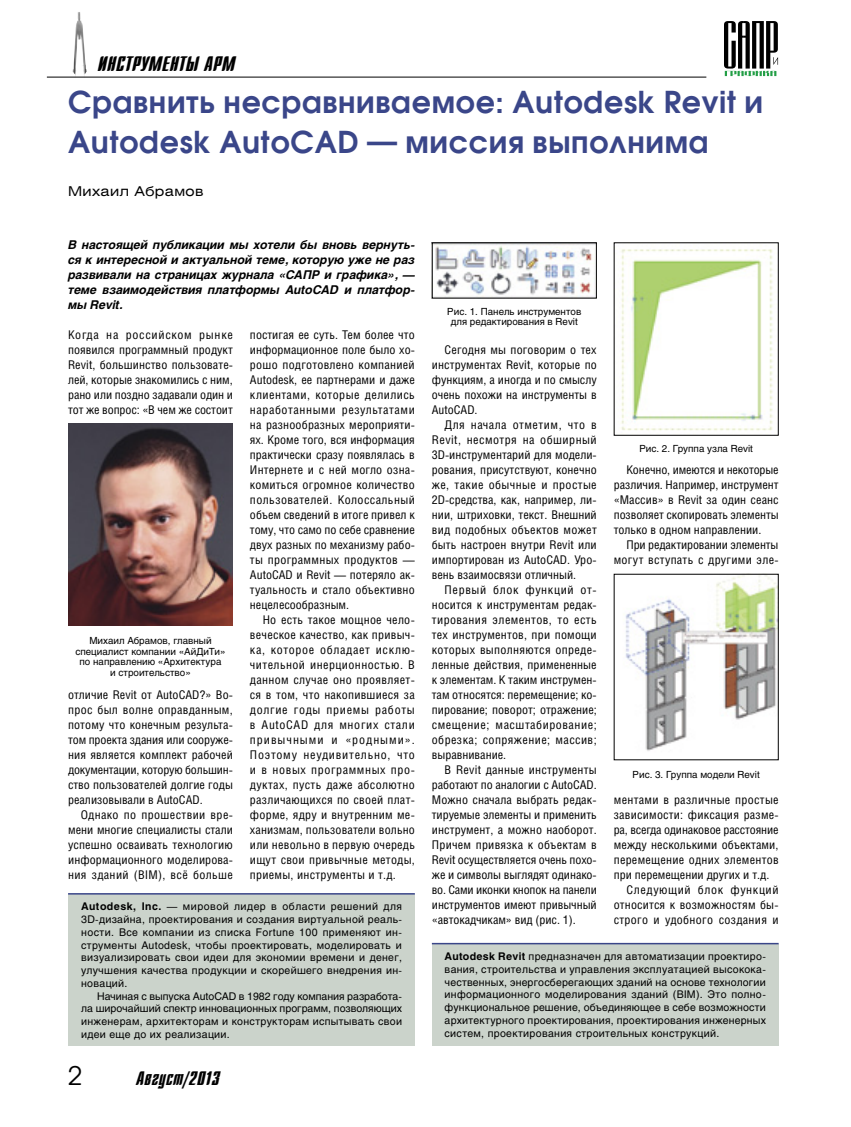
<style>
.page{position:relative;width:851px;height:1127px;background:#fff}
.page>*{position:absolute;margin:0;border:0;box-sizing:border-box;transform-origin:0 0}
.t1{font:700 30px/40.5px "Avant Garde C";letter-spacing:.025em;color:#3a4689}
.t2{font:25.5px "Avant Garde C";color:#000}
.t3{font:21px "Dagger C";letter-spacing:.025em;color:#000}
.t4{font:19.5px "Dagger C";letter-spacing:.025em;color:#000}
.t5{font:13.5px "Helios Ext";letter-spacing:.035em;color:#000}
.t6{font:12px/15px "Helios Cond";color:#000;text-align:justify;scale:1.04 1}
.t7{font:italic 700 12px/15px "Helios";color:#000;text-align:justify}
.t8{font:12px "Helios Cond";letter-spacing:.02em;color:#000;scale:1.04 1}
.t9{font:12px "Helios Cond";letter-spacing:.025em;color:#000;scale:1.04 1}
.t10{font:12px "Helios Cond";letter-spacing:.05em;color:#000;scale:1.04 1}
.t11{font:10.5px/12.8px "Helios";letter-spacing:.03em;color:#000;text-align:justify}
.t12{font:9.75px/10.5px "Helios";color:#000;text-align:center}
.s1{font-weight:700}
</style>
<div class="page">
<img style="left:73px;top:12px;width:14px;height:65px">
<svg style="left:724px;top:21px;width:54px;height:55px"></svg>
<hr style="left:47px;top:77px;width:659px;height:1px;background:#000">
<img style="left:68px;top:423px;width:165px;height:202px">
<div style="left:68px;top:894px;width:347px;height:152px;background:#cbd3cb"></div>
<hr style="left:68px;top:893px;width:347px;height:1px;background:#3a4689">
<div style="left:432px;top:944px;width:346px;height:101px;background:#cbd3cb"></div>
<hr style="left:432px;top:943px;width:346px;height:1px;background:#3a4689">
<img style="left:434px;top:244px;width:160px;height:52px">
<div style="left:432px;top:242px;width:164px;height:56px;border:1px solid #000"></div>
<img style="left:621px;top:249px;width:152px;height:182px">
<img style="left:625px;top:576px;width:151px;height:175px">
<h3 class="t3" style="left:98px;top:53px;width:139px">инструменты арм</h3>
<h1 class="t1" style="left:68px;top:81px;width:696px">Сравнить несравниваемое: Autodesk Revit и<br>Autodesk AutoCAD — миссия выполнима</h1>
<p class="t5" style="left:68px;top:184px;width:137px">Михаил Абрамов</p>
<p class="t7" style="left:68px;top:237px;width:348px">В настоящей публикации мы хотели бы вновь вернуть&shy;ся к интересной и актуальной теме, которую уже не раз развивали на страницах журнала «САПР и графика», — теме взаимодействия платформы AutoCAD и платфор&shy;мы Revit.</p>
<p class="t6" style="left:68px;top:327px;width:160px">Когда на российском рынке появился программный продукт Revit, большинство пользовате&shy;лей, которые знакомились с ним, рано или поздно задавали один и тот же вопрос: «В чем же состоит</p>
<p class="t12" style="left:75px;top:635px;width:151px">Михаил Абрамов, главный специалист компании «АйДиТи» по направлению «Архитектура<br>и строительство»</p>
<p class="t6" style="left:68px;top:687px;width:160px">отличие Revit от AutoCAD?» Во&shy;прос был волне оправданным, потому что конечным результа&shy;том проекта здания или сооруже&shy;ния является комплект рабочей документации, которую большин&shy;ство пользователей долгие годы реализовывали в AutoCAD.</p>
<p class="t6" style="left:68px;top:807px;width:160px;text-indent:13px">Однако по прошествии вре&shy;мени многие специалисты стали успешно осваивать технологию информационного моделирова&shy;ния зданий (BIM), всё больше</p>
<p class="t6" style="left:250px;top:327px;width:160px">постигая ее суть. Тем более что информационное поле было хо&shy;рошо подготовлено компанией Autodesk, ее партнерами и даже клиентами, которые делились наработанными результатами на разнообразных мероприяти&shy;ях. Кроме того, вся информация практически сразу появлялась в Интернете и с ней могло озна&shy;комиться огромное количество пользователей. Колоссальный объем сведений в итоге привел к тому, что само по себе сравнение двух разных по механизму рабо&shy;ты программных продуктов — AutoCAD и Revit — потеряло ак&shy;туальность и стало объективно нецелесообразным.</p>
<p class="t6" style="left:250px;top:612px;width:160px;text-indent:13px">Но есть такое мощное чело&shy;веческое качество, как привыч&shy;ка, которое обладает исклю&shy;чительной инерционностью. В данном случае оно проявляет&shy;ся в том, что накопившиеся за долгие годы приемы работы в AutoCAD для многих стали привычными и «родными».<br>Поэтому неудивительно, что и в новых программных про&shy;дуктах, пусть даже абсолютно различающихся по своей плат&shy;форме, ядру и внутренним ме&shy;ханизмам, пользователи вольно или невольно в первую очередь ищут свои привычные методы, приемы, инструменты и т.д.</p>
<p class="t11" style="left:81px;top:900px;width:322px"><span class="s1">Autodesk, Inc.</span> — мировой лидер в области решений для 3D-дизайна, проектирования и создания виртуальной реаль&shy;ности. Все компании из списка Fortune 100 применяют ин&shy;струменты Autodesk, чтобы проектировать, моделировать и визуализировать свои идеи для экономии времени и денег, улучшения качества продукции и скорейшего внедрения ин&shy;новаций.</p>
<p class="t11" style="left:81px;top:989px;width:322px;text-indent:16px">Начиная с выпуска AutoCAD в 1982 году компания разработа&shy;ла широчайший спектр инновационных программ, позволяющих инженерам, архитекторам и конструкторам испытывать свои идеи еще до их реализации.</p>
<h2 class="t2" style="left:68px;top:1060px;width:16px">2</h2>
<h3 class="t4" style="left:136px;top:1068px;width:85px">Август/2013</h3>
<p class="t12" style="left:447px;top:306px;width:135px">Рис. 1. Панель инструментов для редактирования в Revit</p>
<p class="t6" style="left:432px;top:342px;width:160px;text-indent:13px">Сегодня мы поговорим о тех инструментах Revit, которые по функциям, а иногда и по смыслу очень похожи на инструменты в AutoCAD.</p>
<p class="t6" style="left:432px;top:417px;width:160px;text-indent:13px">Для начала отметим, что в Revit, несмотря на обширный 3D-инструментарий для модели&shy;рования, присутствуют, конечно же, такие обычные и простые 2D-средства, как, например, ли&shy;нии, штриховки, текст. Внешний вид подобных объектов может быть настроен внутри Revit или импортирован из AutoCAD. Уро&shy;вень взаимосвязи отличный.</p>
<p class="t6" style="left:432px;top:582px;width:160px;text-indent:13px">Первый блок функций от&shy;носится к инструментам редак&shy;тирования элементов, то есть тех инструментов, при помощи которых выполняются опреде&shy;ленные действия, примененные к элементам. К таким инструмен&shy;там относятся: перемещение; ко&shy;пирование; поворот; отражение; смещение; масштабирование; обрезка; сопряжение; массив; выравнивание.</p>
<p class="t6" style="left:432px;top:762px;width:160px;text-indent:13px">В Revit данные инструменты работают по аналогии с AutoCAD.<br>Можно сначала выбрать редак&shy;тируемые элементы и применить инструмент, а можно наоборот.<br>Причем привязка к объектам в Revit осуществляется очень похо&shy;же и символы выглядят одинако&shy;во. Сами иконки кнопок на панели инструментов имеют привычный «автокадчикам» вид (рис. 1).</p>
<p class="t12" style="left:639px;top:443px;width:115px">Рис. 2. Группа узла Revit</p>
<p class="t6" style="left:613px;top:462px;width:160px;text-indent:13px">Конечно, имеются и некоторые различия. Например, инструмент «Массив» в Revit за один сеанс позволяет скопировать элементы только в одном направлении.</p>
<p class="t6" style="left:613px;top:537px;width:160px;text-align:right">При редактировании элементы могут вступать с другими эле-</p>
<p class="t12" style="left:632px;top:769px;width:129px">Рис. 3. Группа модели Revit</p>
<p class="t9" style="left:613px;top:793px;width:160px">ментами в различные простые</p>
<p class="t8" style="left:613px;top:808px;width:160px">зависимости: фиксация разме-</p>
<p class="t6" style="left:613px;top:822px;width:160px">ра, всегда одинаковое расстояние</p>
<p class="t6" style="left:613px;top:837px;width:160px">между несколькими объектами,</p>
<p class="t8" style="left:613px;top:853px;width:160px">перемещение одних элементов</p>
<p class="t6" style="left:613px;top:867px;width:151px">при перемещении других и т.д.</p>
<p class="t10" style="left:626px;top:883px;width:148px">Следующий блок функций</p>
<p class="t6" style="left:613px;top:897px;width:160px">относится к возможностям бы-</p>
<p class="t9" style="left:613px;top:913px;width:160px">строго и удобного создания и</p>
<p class="t11" style="left:444px;top:950px;width:323px"><span class="s1">Autodesk Revit</span> предназначен для автоматизации проектиро&shy;вания, строительства и управления эксплуатацией высокока&shy;чественных, энергосберегающих зданий на основе технологии информационного моделирования зданий (BIM). Это полно&shy;функциональное решение, объединяющее в себе возможности архитектурного проектирования, проектирования инженерных систем, проектирования строительных конструкций.</p>
</div>
